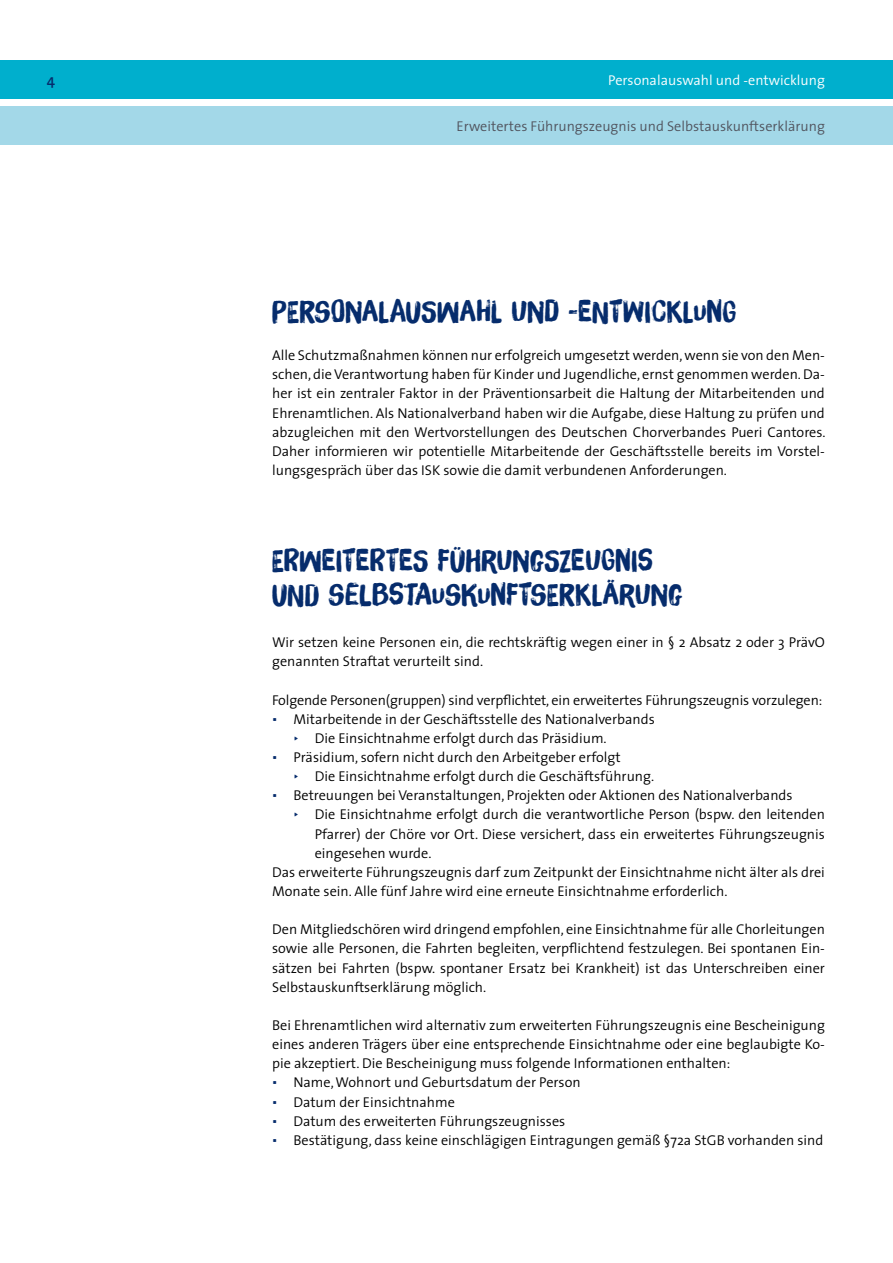
<style>
.page{position:relative;width:893px;height:1263px;background:#fff}
.page>*{position:absolute;margin:0;border:0;box-sizing:border-box;transform-origin:0 0}
._01_Head_20{font:30px/34.5px "Brush Up";letter-spacing:.02em;color:#062c6c}
.t1{font:600 15px "The Sans";color:#062c6c}
.Body_9_5{font:300 14.25px/19.2px "The Sans";color:#000;text-align:justify}
.Kapitel_re{font:300 14.25px "The Sans";color:#51545e}
.t2{font:300 14.25px "The Sans";color:#fff}
.s1{font-family:"Geogrotesque";color:#062c6c}
</style>
<div class="page">
<div style="left:0;top:106px;width:893px;height:38px;background:#a3d8e8"></div>
<div style="left:0;top:61px;width:893px;height:38px;background:#00afcd"></div>
<p class="t1" style="left:47px;top:67px;width:10px">4</p>
<p class="t2" style="left:608px;top:68px;width:218px">Personalauswahl und -entwicklung</p>
<p class="Kapitel_re" style="left:457px;top:114px;width:370px">Erweitertes Führungszeugnis und Selbstauskunftserklärung</p>
<p class="_01_Head_20" style="left:272px;top:294px;width:466px">PERSONALAUSWAHL UND -ENTWICKLUNG</p>
<p class="Body_9_5" style="left:272px;top:345px;width:555px">Alle Schutzmaßnahmen können nur erfolgreich umgesetzt werden,wenn sie von den Men&shy;schen,dieVerantwortung haben für Kinder und Jugendliche, ernst genommen werden.Da&shy;her ist ein zentraler Faktor in der Präventionsarbeit die Haltung der Mitarbeitenden und Ehrenamtlichen. Als Nationalverband haben wir die Aufgabe, diese Haltung zu prüfen und abzugleichen mit den Wertvorstellungen des Deutschen Chorverbandes Pueri Cantores.<br>Daher informieren wir potentielle Mitarbeitende der Geschäftsstelle bereits im Vorstel&shy;lungsgespräch über das ISK sowie die damit verbundenen Anforderungen.</p>
<p class="_01_Head_20" style="left:272px;top:542px;width:411px">ERWEITERTES FÜHRUNGSZEUGNIS<br>UND SELBSTAUSKUNFTSERKLÄRUNG</p>
<p class="Body_9_5" style="left:272px;top:632px;width:554px">Wir setzen keine Personen ein, die rechtskräftig wegen einer in § 2 Absatz 2 oder 3 PrävO genannten Straftat verurteilt sind.</p>
<p class="Body_9_5" style="left:272px;top:690px;width:552px">Folgende Personen(gruppen) sind verpflichtet, ein erweitertes Führungszeugnis vorzulegen:</p>
<p class="Body_9_5" style="left:272px;top:709px;width:384px"><span class="s1">Δ</span> Mitarbeitende in der Geschäftsstelle des Nationalverbands</p>
<p class="Body_9_5" style="left:293px;top:728px;width:315px"><span class="s1">∂</span> Die Einsichtnahme erfolgt durch das Präsidium.</p>
<p class="Body_9_5" style="left:272px;top:747px;width:350px"><span class="s1">Δ</span> Präsidium, sofern nicht durch den Arbeitgeber erfolgt</p>
<p class="Body_9_5" style="left:293px;top:766px;width:362px"><span class="s1">∂</span> Die Einsichtnahme erfolgt durch die Geschäftsführung.</p>
<p class="Body_9_5" style="left:272px;top:785px;width:522px"><span class="s1">Δ</span> Betreuungen bei Veranstaltungen, Projekten oder Aktionen des Nationalverbands</p>
<p class="Body_9_5" style="left:315px;top:804px;width:512px;text-indent:-21px"><span class="s1">∂</span> Die Einsichtnahme erfolgt durch die verantwortliche Person (bspw. den leitenden Pfarrer) der Chöre vor Ort. Diese versichert, dass ein erweitertes Führungszeugnis eingesehen wurde.</p>
<p class="Body_9_5" style="left:272px;top:862px;width:554px">Das erweiterte Führungszeugnis darf zum Zeitpunkt der Einsichtnahme nicht älter als drei<br>Monate sein. Alle fünf Jahre wird eine erneute Einsichtnahme erforderlich.</p>
<p class="Body_9_5" style="left:272px;top:919px;width:554px">Den Mitgliedschören wird dringend empfohlen, eine Einsichtnahme für alle Chorleitungen sowie alle Personen, die Fahrten begleiten, verpflichtend festzulegen. Bei spontanen Ein&shy;sätzen bei Fahrten (bspw. spontaner Ersatz bei Krankheit) ist das Unterschreiben einer Selbstauskunftserklärung möglich.</p>
<p class="Body_9_5" style="left:272px;top:1015px;width:554px">Bei Ehrenamtlichen wird alternativ zum erweiterten Führungszeugnis eine Bescheinigung eines anderen Trägers über eine entsprechende Einsichtnahme oder eine beglaubigte Ko&shy;pie akzeptiert. Die Bescheinigung muss folgende Informationen enthalten:</p>
<p class="Body_9_5" style="left:272px;top:1072px;width:310px"><span class="s1">Δ</span> Name,Wohnort und Geburtsdatum der Person</p>
<p class="Body_9_5" style="left:272px;top:1092px;width:184px"><span class="s1">Δ</span> Datum der Einsichtnahme</p>
<p class="Body_9_5" style="left:272px;top:1111px;width:295px"><span class="s1">Δ</span> Datum des erweiterten Führungszeugnisses</p>
<p class="Body_9_5" style="left:272px;top:1130px;width:553px"><span class="s1">Δ</span> Bestätigung, dass keine einschlägigen Eintragungen gemäß §72a StGB vorhanden sind</p>
</div>
